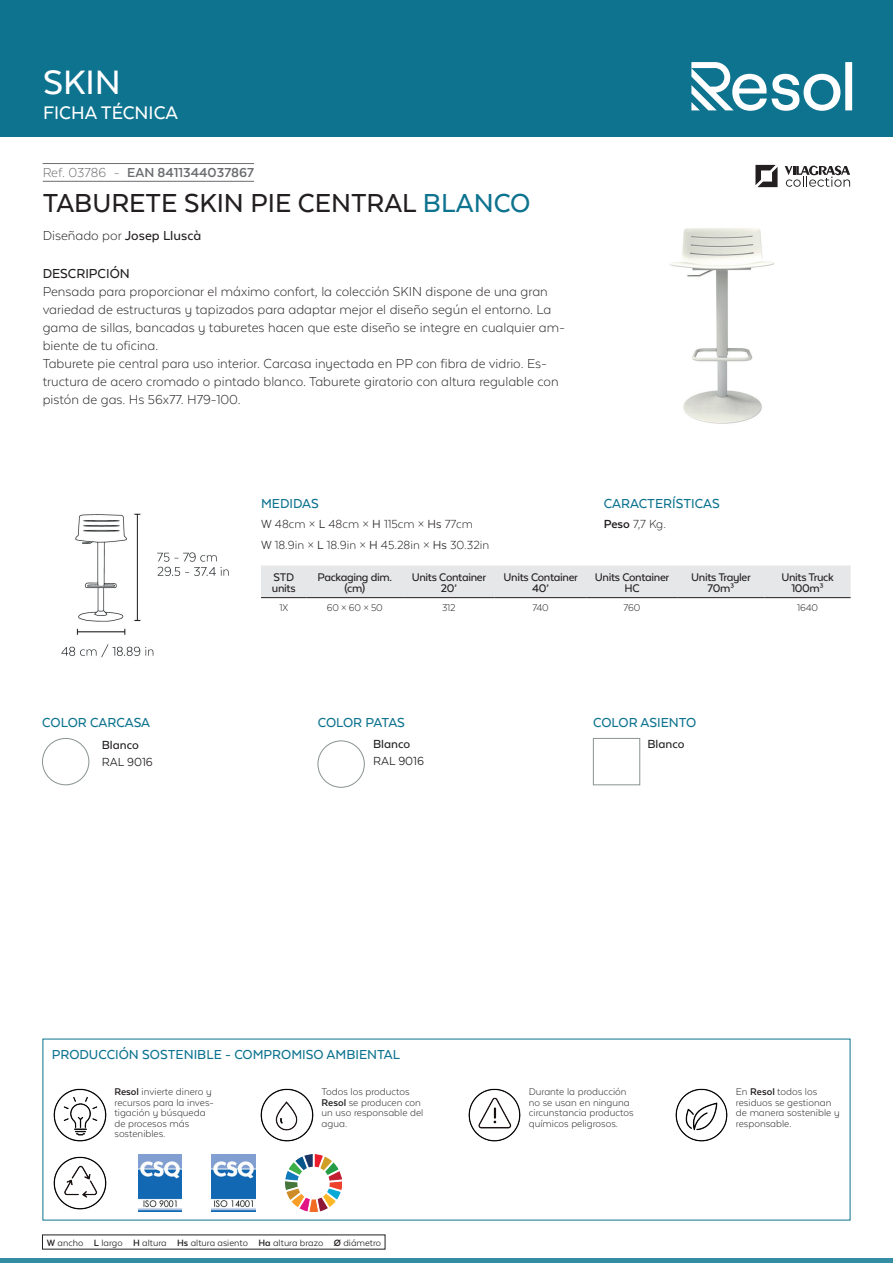
<style>
.page{position:relative;width:893px;height:1263px;background:#fff}
.page>*{position:absolute;margin:0;border:0;box-sizing:border-box;transform-origin:0 0}
.t1{font:500 39px "Texta Alt";color:#fff}
.t2{font:500 30px "Texta Alt";color:#231f20}
.t3{font:500 21px "Texta Alt";color:#fff}
.t4{font:300 15px/18px "Texta Alt";color:#231f20}
.t5{font:500 15px "Texta Alt";color:#0d738f}
.t6{font:700 15px "Texta Alt";color:#6c6d70}
.t7{font:500 15px "Texta Alt";color:#231f20}
.t8{font:500 15px "Texta Alt";letter-spacing:-.02em;color:#0d738f}
.t9{font:300 13.5px/20.4px "Texta Alt";color:#231f20}
.t10{font:500 13.5px "Texta Alt";color:#231f20}
.t11{font:13.5px "Texta Alt";color:#231f20}
.t12{font:500 12.75px/10.5px "Texta Alt";letter-spacing:-.025em;color:#231f20;text-align:center}
.t13{font:300 11.25px/10.5px "Texta Alt";color:#231f20}
.t14{font:10.5px "Texta Alt";color:#231f20}
.s1{font-weight:300}
.s2{color:#0d738f}
.s3{font-weight:500}
.s4{font-weight:700}
.s5{font-weight:400}
</style>
<div class="page">
<div style="left:0;top:0;width:893px;height:137px;background:#0d738f"></div>
<hr style="left:0;top:1259px;width:893px;height:4px;background:#348ea3">
<svg style="left:691px;top:62px;width:161px;height:49px"></svg>
<hr style="left:43px;top:163px;width:211px;height:1px;background:#6c6d70">
<hr style="left:43px;top:181px;width:211px;height:1px;background:#6c6d70">
<img style="left:669px;top:228px;width:105px;height:196px">
<img style="left:42px;top:738px;width:47px;height:47px;border-radius:23px">
<div style="left:42px;top:738px;width:47px;height:47px;border:1px solid #89948d;border-radius:50%"></div>
<img style="left:318px;top:741px;width:46px;height:46px;border-radius:23px">
<div style="left:318px;top:741px;width:46px;height:46px;border:1px solid #89948d;border-radius:50%"></div>
<div style="left:593px;top:738px;width:47px;height:47px;border:1px solid #89948d"></div>
<img style="left:61px;top:513px;width:168px;height:145px">
<div style="left:261px;top:565px;width:590px;height:32px;background:#e6e7e9"></div>
<hr style="left:261px;top:597px;width:46px;height:1px;background:#231f20">
<hr style="left:307px;top:597px;width:96px;height:1px;background:#231f20">
<hr style="left:403px;top:597px;width:92px;height:1px;background:#231f20">
<hr style="left:495px;top:597px;width:92px;height:1px;background:#231f20">
<hr style="left:587px;top:597px;width:90px;height:1px;background:#231f20">
<hr style="left:677px;top:597px;width:88px;height:1px;background:#231f20">
<hr style="left:765px;top:597px;width:86px;height:1px;background:#231f20">
<img style="left:53px;top:1088px;width:54px;height:54px">
<img style="left:260px;top:1088px;width:54px;height:54px">
<img style="left:468px;top:1088px;width:53px;height:54px">
<img style="left:675px;top:1088px;width:53px;height:54px">
<img style="left:53px;top:1156px;width:54px;height:54px">
<img style="left:138px;top:1155px;width:44px;height:56px">
<img style="left:212px;top:1155px;width:43px;height:56px">
<img style="left:285px;top:1155px;width:57px;height:56px">
<svg style="left:755px;top:165px;width:22px;height:22px"></svg>
<svg style="left:785px;top:165px;width:65px;height:22px"></svg>
<h1 class="t1" style="left:43px;top:62px;width:79px">SKIN</h1>
<h3 class="t3" style="left:43px;top:102px;width:136px">FICHA TÉCNICA</h3>
<p class="t6" style="left:43px;top:164px;width:213px"><span class="s1">Ref. 03786 -</span> EAN 8411344037867</p>
<h2 class="t2" style="left:43px;top:188px;width:489px">TABURETE SKIN PIE CENTRAL <span class="s2">BLANCO</span></h2>
<p class="t4" style="left:43px;top:226px;width:160px">Diseñado por <span class="s3">Josep Lluscà</span></p>
<p class="t7" style="left:43px;top:265px;width:89px">DESCRIPCIÓN</p>
<p class="t4" style="left:43px;top:282px;width:524px">Pensada para proporcionar el máximo confort, la colección SKIN dispone de una gran variedad de estructuras y tapizados para adaptar mejor el diseño según el entorno. La gama de sillas, bancadas y taburetes hacen que este diseño se integre en cualquier am&shy;biente de tu oficina.<br>Taburete pie central para uso interior. Carcasa inyectada en PP con fibra de vidrio. Es&shy;tructura de acero cromado o pintado blanco. Taburete giratorio con altura regulable con pistón de gas. Hs 56x77. H79-100.</p>
<p class="t5" style="left:42px;top:714px;width:109px">COLOR CARCASA</p>
<p class="t10" style="left:102px;top:738px;width:39px">Blanco</p>
<p class="t11" style="left:102px;top:755px;width:52px">RAL 9016</p>
<p class="t5" style="left:604px;top:495px;width:117px">CARACTERÍSTICAS</p>
<p class="t9" style="left:604px;top:514px;width:64px"><span class="s4">Peso</span> 7,7 Kg.</p>
<p class="t5" style="left:261px;top:495px;width:59px">MEDIDAS</p>
<p class="t9" style="left:261px;top:514px;width:230px"><span class="s5">W</span> 48cm × <span class="s5">L</span> 48cm × <span class="s5">H</span> 115cm × <span class="s5">Hs</span> 77cm<br><span class="s5">W</span> 18.9in × <span class="s5">L</span> 18.9in × <span class="s5">H</span> 45.28in × <span class="s5">Hs</span> 30.32in</p>
<p class="t12" style="left:272px;top:572px;width:25px;text-align:left">STD units</p>
<p class="t12" style="left:317px;top:572px;width:76px">Packaging dim. (cm)</p>
<p class="t12" style="left:412px;top:572px;width:76px">Units Container<br>20’</p>
<p class="t12" style="left:504px;top:572px;width:76px">Units Container<br>40’</p>
<p class="t12" style="left:595px;top:572px;width:76px">Units Container<br>HC</p>
<p class="t12" style="left:691px;top:572px;width:61px">Units Trayler<br>70m³</p>
<p class="t12" style="left:781px;top:572px;width:54px">Units Truck<br>100m³</p>
<p class="t13" style="left:279px;top:602px;width:10px">1X</p>
<p class="t13" style="left:327px;top:602px;width:57px">60 × 60 × 50</p>
<p class="t13" style="left:442px;top:602px;width:15px">312</p>
<p class="t13" style="left:532px;top:602px;width:18px">740</p>
<p class="t13" style="left:624px;top:602px;width:18px">760</p>
<p class="t13" style="left:797px;top:602px;width:22px">1640</p>
<p class="t8" style="left:318px;top:714px;width:89px">COLOR PATAS</p>
<p class="t10" style="left:373px;top:737px;width:39px">Blanco</p>
<p class="t11" style="left:373px;top:754px;width:52px">RAL 9016</p>
<p class="t5" style="left:593px;top:714px;width:105px">COLOR ASIENTO</p>
<p class="t10" style="left:647px;top:737px;width:39px">Blanco</p>
<p class="t5" style="left:52px;top:1047px;width:350px">PRODUCCIÓN SOSTENIBLE - COMPROMISO AMBIENTAL</p>
<p class="t13" style="left:114px;top:1086px;width:101px"><span class="s4">Resol</span> invierte dinero y recursos para la inves&shy;tigación y búsqueda de procesos más sostenibles.</p>
<p class="t13" style="left:322px;top:1086px;width:103px">Todos los productos<br><span class="s4">Resol</span> se producen con un uso responsable del agua.</p>
<p class="t13" style="left:529px;top:1086px;width:106px">Durante la producción no se usan en ninguna circunstancia productos químicos peligrosos.</p>
<p class="t13" style="left:736px;top:1086px;width:105px">En <span class="s4">Resol</span> todos los residuos se gestionan de manera sostenible y responsable.</p>
<p class="t14" style="left:47px;top:1237px;width:336px"><span class="s4">W</span> ancho <span class="s4">L</span> largo <span class="s4">H</span> altura <span class="s4">Hs</span> altura asiento <span class="s4">Ha</span> altura brazo <span class="s4">Ø</span> diámetro</p>
</div>
